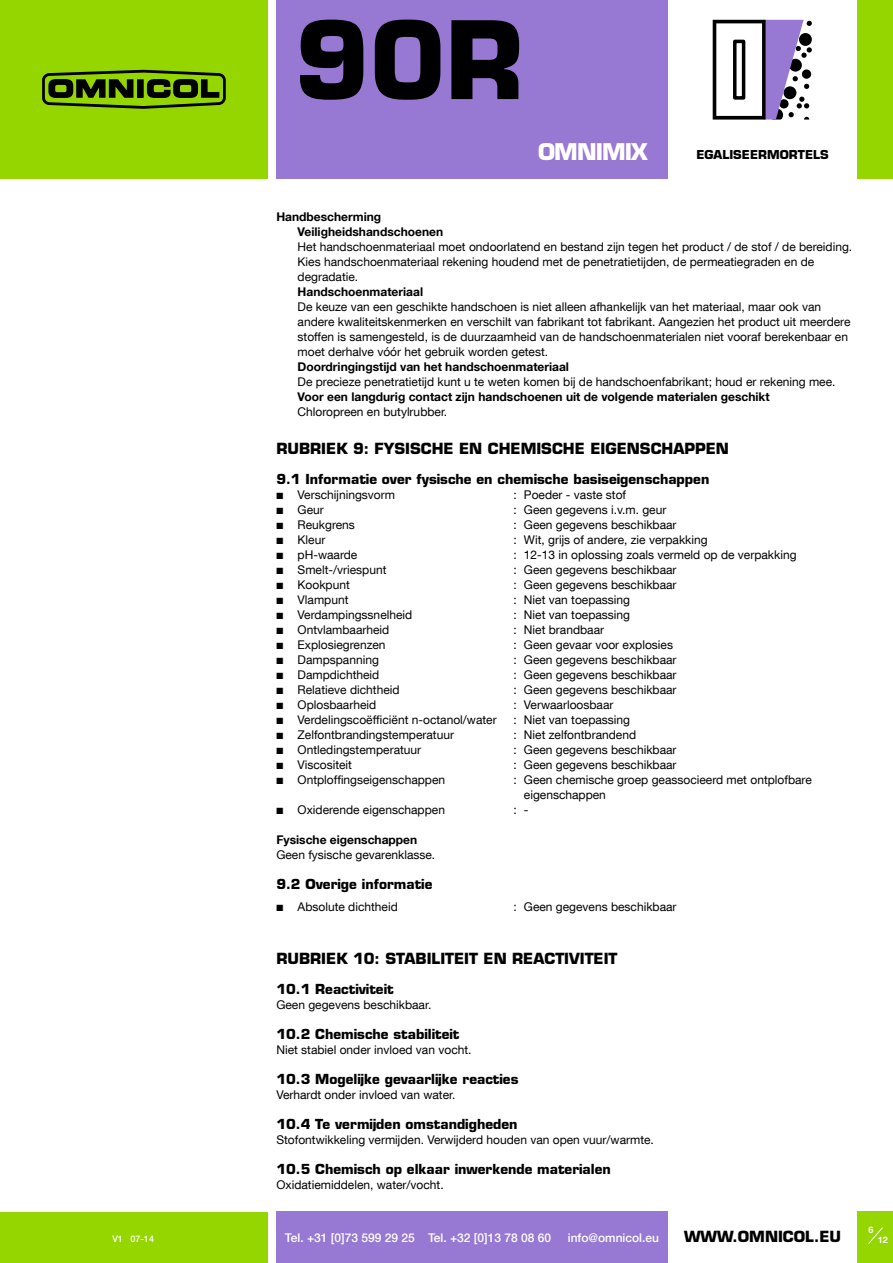
<style>
.page{position:relative;width:893px;height:1263px;background:#fff}
.page>*{position:absolute;margin:0;border:0;box-sizing:border-box;transform-origin:0 0}
.t1{font:700 105.15px "Eurostile";color:#000}
.t2{font:700 22.5px "Eurostile";letter-spacing:-.04em;color:#fff}
.t3{font:700 15px "Eurostile";color:#000}
.t4{font:700 13.5px "Eurostile";color:#000}
.t5{font:12px/15px "Helvetica Neue LT Com";color:#000}
.t6{font:700 12px/15px "Helvetica Neue LT Com";color:#000}
.t7{font:500 12px "Helvetica Neue LT Com";color:#fff}
.t8{font:700 12px "Eurostile";color:#000}
.t9{font:500 9px "Helvetica Neue LT Com";color:#fff}
.t10{font:700 9px "Helvetica Neue LT Com";color:#fff}
</style>
<div class="page">
<div style="left:0;top:0;width:268px;height:179px;background:#95d500"></div>
<div style="left:42px;top:73px;width:184px;height:32px;border:3px solid #000;border-radius:6px"></div>
<svg style="left:48px;top:79px;width:86px;height:19px"></svg>
<div style="left:138px;top:80px;width:5px;height:17px;background:#000"></div>
<div style="left:137px;top:79px;width:7px;height:19px;border:1px solid #000"></div>
<svg style="left:146px;top:79px;width:74px;height:19px"></svg>
<div style="left:0;top:1212px;width:268px;height:51px;background:#95d500"></div>
<div style="left:276px;top:1212px;width:392px;height:51px;background:#9778d3"></div>
<div style="left:857px;top:1211px;width:36px;height:52px;background:#95d500"></div>
<div style="left:857px;top:0;width:36px;height:179px;background:#95d500"></div>
<div style="left:276px;top:0;width:392px;height:179px;background:#9778d3"></div>
<svg style="left:868px;top:1227px;width:15px;height:17px"></svg>
<svg style="left:713px;top:20px;width:99px;height:99px"></svg>
<div style="left:735px;top:41px;width:9px;height:57px;background:#fff"></div>
<div style="left:733px;top:40px;width:12px;height:60px;border:4px solid #000"></div>
<h1 class="t1" style="left:294px;top:-5px;width:231px">90R</h1>
<h2 class="t2" style="left:538px;top:138px;width:111px">OMNIMIX</h2>
<p class="t8" style="left:696px;top:147px;width:134px">EGALISEERMORTELS</p>
<p class="t6" style="left:298px;top:209px;width:147px;text-indent:-21px">Handbescherming<br>Veiligheidshandschoenen</p>
<p class="t5" style="left:298px;top:239px;width:556px">Het handschoenmateriaal moet ondoorlatend en bestand zijn tegen het product / de stof / de bereiding.<br>Kies handschoenmateriaal rekening houdend met de penetratietijden, de permeatiegraden en de degradatie.</p>
<p class="t6" style="left:298px;top:284px;width:127px">Handschoenmateriaal</p>
<p class="t5" style="left:298px;top:299px;width:554px">De keuze van een geschikte handschoen is niet alleen afhankelijk van het materiaal, maar ook van andere kwaliteitskenmerken en verschilt van fabrikant tot fabrikant. Aangezien het product uit meerdere stoffen is samengesteld, is de duurzaamheid van de handschoenmaterialen niet vooraf berekenbaar en moet derhalve vóór het gebruik worden getest.</p>
<p class="t6" style="left:298px;top:359px;width:273px">Doordringingstijd van het handschoenmateriaal</p>
<p class="t5" style="left:298px;top:374px;width:539px">De precieze penetratietijd kunt u te weten komen bij de handschoenfabrikant; houd er rekening mee.</p>
<p class="t6" style="left:298px;top:389px;width:474px">Voor een langdurig contact zijn handschoenen uit de volgende materialen geschikt</p>
<p class="t5" style="left:298px;top:404px;width:151px">Chloropreen en butylrubber.</p>
<p class="t3" style="left:276px;top:439px;width:454px">RUBRIEK 9: FYSISCHE EN CHEMISCHE EIGENSCHAPPEN</p>
<p class="t4" style="left:276px;top:470px;width:434px">9.1 Informatie over fysische en chemische basiseigenschappen</p>
<p class="t5" style="left:276px;top:487px;width:120px">■ Verschijningsvorm</p>
<p class="t5" style="left:513px;top:487px;width:114px">: Poeder - vaste stof</p>
<p class="t5" style="left:276px;top:502px;width:49px">■ Geur</p>
<p class="t5" style="left:513px;top:502px;width:154px">: Geen gegevens i.v.m. geur</p>
<p class="t5" style="left:276px;top:517px;width:80px">■ Reukgrens</p>
<p class="t5" style="left:513px;top:517px;width:165px">: Geen gegevens beschikbaar</p>
<p class="t5" style="left:276px;top:532px;width:50px">■ Kleur</p>
<p class="t5" style="left:513px;top:532px;width:196px">: Wit, grijs of andere, zie verpakking</p>
<p class="t5" style="left:276px;top:547px;width:82px">■ pH-waarde</p>
<p class="t5" style="left:513px;top:547px;width:285px">: 12-13 in oplossing zoals vermeld op de verpakking</p>
<p class="t5" style="left:276px;top:562px;width:112px">■ Smelt-/vriespunt</p>
<p class="t5" style="left:513px;top:562px;width:165px">: Geen gegevens beschikbaar</p>
<p class="t5" style="left:276px;top:577px;width:75px">■ Kookpunt</p>
<p class="t5" style="left:513px;top:577px;width:165px">: Geen gegevens beschikbaar</p>
<p class="t5" style="left:276px;top:592px;width:74px">■ Vlampunt</p>
<p class="t5" style="left:513px;top:592px;width:118px">: Niet van toepassing</p>
<p class="t5" style="left:276px;top:607px;width:137px">■ Verdampingssnelheid</p>
<p class="t5" style="left:513px;top:607px;width:118px">: Niet van toepassing</p>
<p class="t5" style="left:276px;top:622px;width:115px">■ Ontvlambaarheid</p>
<p class="t5" style="left:513px;top:622px;width:92px">: Niet brandbaar</p>
<p class="t5" style="left:276px;top:637px;width:111px">■ Explosiegrenzen</p>
<p class="t5" style="left:513px;top:637px;width:161px">: Geen gevaar voor explosies</p>
<p class="t5" style="left:276px;top:652px;width:104px">■ Dampspanning</p>
<p class="t5" style="left:513px;top:652px;width:165px">: Geen gegevens beschikbaar</p>
<p class="t5" style="left:276px;top:667px;width:105px">■ Dampdichtheid</p>
<p class="t5" style="left:513px;top:667px;width:165px">: Geen gegevens beschikbaar</p>
<p class="t5" style="left:276px;top:682px;width:125px">■ Relatieve dichtheid</p>
<p class="t5" style="left:513px;top:682px;width:165px">: Geen gegevens beschikbaar</p>
<p class="t5" style="left:276px;top:697px;width:101px">■ Oplosbaarheid</p>
<p class="t5" style="left:513px;top:697px;width:102px">: Verwaarloosbaar</p>
<p class="t5" style="left:276px;top:712px;width:222px">■ Verdelingscoëfficiënt n-octanol/water</p>
<p class="t5" style="left:513px;top:712px;width:118px">: Niet van toepassing</p>
<p class="t5" style="left:276px;top:727px;width:179px">■ Zelfontbrandingstemperatuur</p>
<p class="t5" style="left:513px;top:727px;width:124px">: Niet zelfontbrandend</p>
<p class="t5" style="left:276px;top:742px;width:146px">■ Ontledingstemperatuur</p>
<p class="t5" style="left:513px;top:742px;width:165px">: Geen gegevens beschikbaar</p>
<p class="t5" style="left:276px;top:757px;width:77px">■ Viscositeit</p>
<p class="t5" style="left:513px;top:757px;width:165px">: Geen gegevens beschikbaar</p>
<p class="t5" style="left:276px;top:772px;width:170px">■ Ontploffingseigenschappen</p>
<p class="t5" style="left:524px;top:772px;width:289px;text-indent:-10px">: Geen chemische groep geassocieerd met ontplofbare eigenschappen</p>
<p class="t5" style="left:276px;top:802px;width:170px">■ Oxiderende eigenschappen</p>
<p class="t5" style="left:513px;top:802px;width:17px">: -</p>
<p class="t6" style="left:276px;top:832px;width:142px">Fysische eigenschappen</p>
<p class="t5" style="left:276px;top:847px;width:160px">Geen fysische gevarenklasse.</p>
<p class="t4" style="left:276px;top:875px;width:158px">9.2 Overige informatie</p>
<p class="t5" style="left:276px;top:899px;width:123px">■ Absolute dichtheid</p>
<p class="t5" style="left:513px;top:899px;width:165px">: Geen gegevens beschikbaar</p>
<p class="t3" style="left:276px;top:949px;width:343px">RUBRIEK 10: STABILITEIT EN REACTIVITEIT</p>
<p class="t4" style="left:276px;top:980px;width:119px">10.1 Reactiviteit</p>
<p class="t5" style="left:276px;top:997px;width:156px">Geen gegevens beschikbaar.</p>
<p class="t4" style="left:276px;top:1025px;width:185px">10.2 Chemische stabiliteit</p>
<p class="t5" style="left:276px;top:1042px;width:197px">Niet stabiel onder invloed van vocht.</p>
<p class="t4" style="left:276px;top:1070px;width:244px">10.3 Mogelijke gevaarlijke reacties</p>
<p class="t5" style="left:276px;top:1087px;width:180px">Verhardt onder invloed van water.</p>
<p class="t4" style="left:276px;top:1115px;width:243px">10.4 Te vermijden omstandigheden</p>
<p class="t5" style="left:276px;top:1132px;width:379px">Stofontwikkeling vermijden. Verwijderd houden van open vuur/warmte.</p>
<p class="t4" style="left:276px;top:1160px;width:336px">10.5 Chemisch op elkaar inwerkende materialen</p>
<p class="t5" style="left:276px;top:1177px;width:169px">Oxidatiemiddelen, water/vocht.</p>
<p class="t9" style="left:112px;top:1233px;width:43px">V1 07-14</p>
<p class="t7" style="left:285px;top:1230px;width:268px">Tel. +31 [0]73 599 29 25 Tel. +32 [0]13 78 08 60</p>
<p class="t7" style="left:568px;top:1230px;width:93px">info@omnicol.eu</p>
<p class="t3" style="left:684px;top:1227px;width:159px">WWW.OMNICOL.EU</p>
<p class="t10" style="left:868px;top:1224px;width:7px">6</p>
<p class="t10" style="left:878px;top:1234px;width:12px">12</p>
</div>
